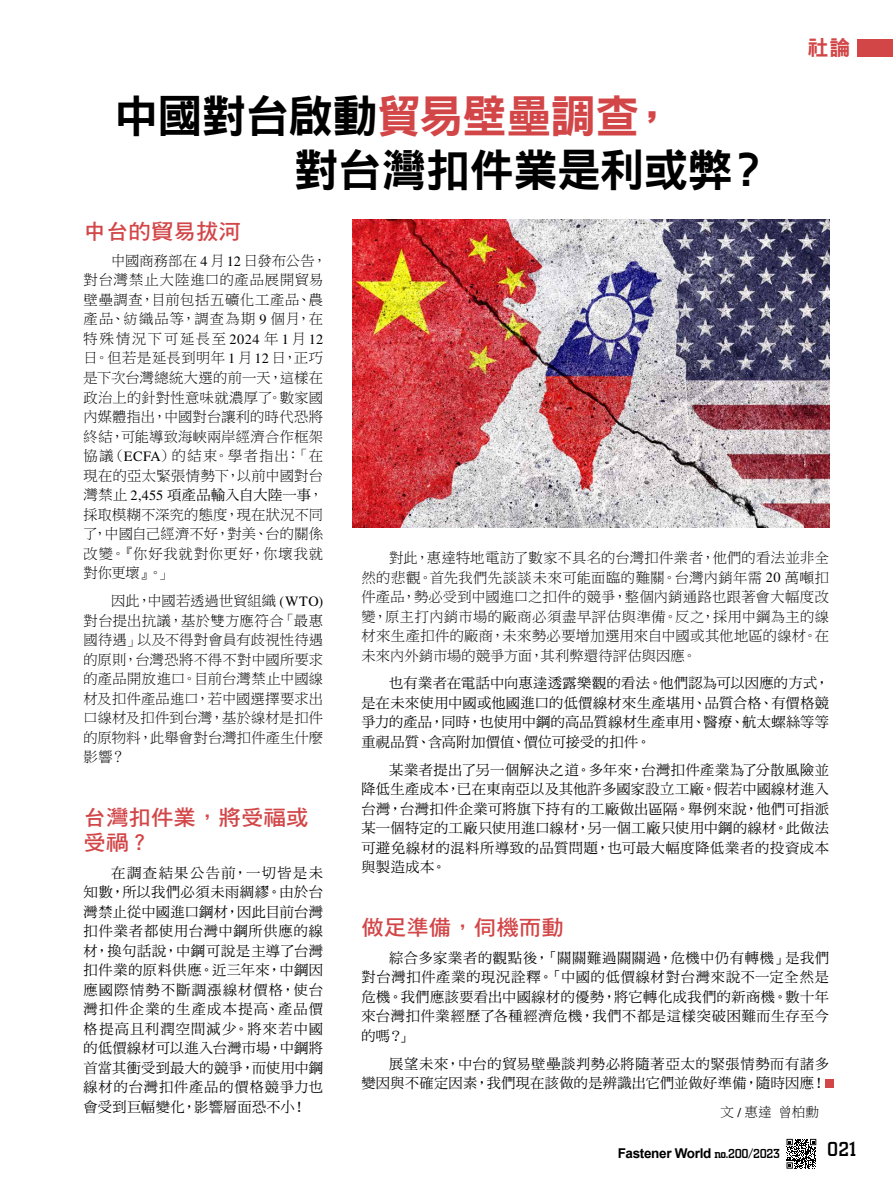
<style>
.page{position:relative;width:893px;height:1191px;background:#fff}
.page>*{position:absolute;margin:0;border:0;box-sizing:border-box;transform-origin:0 0}
.t1{font:45px/54px "DF Hei Std W9";letter-spacing:-.025em;color:#000}
.t2{font:21.3px/25.5px "DF Hei Std W7";color:#d24648;scale:1.05 1}
.t3{font:500 21px "City D";color:#000}
.t4{font:21px "DF Hei Std W9";color:#d24648}
.t5{font:14.25px/19.5px "DF Ming Std W5";letter-spacing:.03em;color:#000;text-align:justify}
.t6{font:14.25px/19.5px "P Ming Li U";letter-spacing:.02em;color:#000;text-align:justify}
.t7{font:700 13.5px "Arial";letter-spacing:-.025em;color:#000}
.t8{font:13.5px "P Ming Li U";color:#000}
.s1{color:#d24648}
.s2{font-family:"Times LT Std"}
.s3{font-family:"P Ming Li U"}
.s4{font-family:"City D";font-weight:500}
</style>
<div class="page">
<img style="left:353px;top:219px;width:476px;height:309px">
<div style="left:857px;top:40px;width:36px;height:17px;background:#d24648"></div>
<svg style="left:786px;top:1138px;width:30px;height:30px"></svg>
<div style="left:825px;top:1079px;width:8px;height:9px;background:#d24648"></div>
<h1 class="t1" style="left:294px;top:88px;width:479px;text-indent:-180px">中國對台啟動<span class="s1">貿易壁壘調查，<br></span>對台灣扣件業是利或弊？</h1>
<h3 class="t4" style="left:807px;top:36px;width:45px">社論</h3>
<h2 class="t2" style="left:84px;top:218px;width:151px">中台的貿易拔河</h2>
<p class="t6" style="left:84px;top:251px;width:245px;text-align:left;text-indent:28px">中國商務部在 <span class="s2">4</span> 月<span class="s2">12</span> 日發布公告，對台灣禁止大陸進口的產品展開貿易壁壘調查，目前包括五礦化工產品、農產品、紡織品等，調查為期 <span class="s2">9</span> 個月，在特殊情況下可延長至 <span class="s2">2024</span> 年 <span class="s2">1</span>月<span class="s2">12</span>日。但若是延長到明年 <span class="s2">1</span> 月<span class="s2">12</span> 日，正巧是下次台灣總統大選的前一天，這樣在政治上的針對性意味就濃厚了。數家國內媒體指出，中國對台讓利的時代恐將終結，可能導致海峽兩岸經濟合作框架協議（<span class="s2">ECFA</span>）的結束。學者指出：「在現在的亞太緊張情勢下，以前中國對台</p>
<p class="t5" style="left:84px;top:485px;width:241px"><span class="s3">灣禁止</span> <span class="s2">2,455</span> 項產品輸入自大陸一事<span class="s3">，</span></p>
<p class="t6" style="left:84px;top:504px;width:241px">採取模糊不深究的態度，現在狀況不同了，中國自己經濟不好，對美、台的關係改變。『你好我就對你更好，你壞我就對你更壞』。」</p>
<p class="t6" style="left:84px;top:591px;width:241px;text-indent:28px">因此，中國若透過世貿組織 <span class="s2">(WTO)</span>對台提出抗議，基於雙方應符合「最惠國待遇」以及不得對會員有歧視性待遇的原則，台灣恐將不得不對中國所要求的產品開放進口。目前台灣禁止中國線材及扣件產品進口，若中國選擇要求出口線材及扣件到台灣，基於線材是扣件的原物料，此舉會對台灣扣件產生什麼影響？</p>
<h2 class="t2" style="left:84px;top:804px;width:216px">台灣扣件業，將受福或受禍？</h2>
<p class="t5" style="left:84px;top:862px;width:241px;text-indent:28px">在調查結果公告前，一切皆是未知數，所以我們必須未雨綢繆。由於台灣禁止從中國進口鋼材，因此目前台灣扣件業者都使用台灣中鋼所供應的線材，換句話說，中鋼可說是主導了台灣扣件業的原料供應。近三年來，中鋼因應國際情勢不斷調漲線材價格，使台灣扣件企業的生產成本提高、產品價格提高且利潤空間減少。將來若中國的低價線材可以進入台灣市場，中鋼將首當其衝受到最大的競爭，而使用中鋼線材的台灣扣件產品的價格競爭力也會受到巨幅變化，影響層面恐不小！</p>
<p class="t6" style="left:361px;top:548px;width:469px;text-indent:28px">對此，惠達特地電訪了數家不具名的台灣扣件業者，他們的看法並非全然的悲觀。首先我們先談談未來可能面臨的難關。台灣內銷年需 <span class="s2">20</span> 萬噸扣件產品，勢必受到中國進口之扣件的競爭，整個內銷通路也跟著會大幅度改變，原主打內銷市場的廠商必須盡早評估與準備。反之，採用中鋼為主的線材來生產扣件的廠商，未來勢必要增加選用來自中國或其他地區的線材。在未來內外銷市場的競爭方面，其利弊還待評估與因應。</p>
<p class="t5" style="left:361px;top:673px;width:469px;text-indent:28px">也有業者在電話中向惠達透露樂觀的看法。他們認為可以因應的方式，是在未來使用中國或他國進口的低價線材來生產堪用、品質合格、有價格競爭力的產品，同時，也使用中鋼的高品質線材生產車用、醫療、航太螺絲等等重視品質、含高附加價值、價位可接受的扣件。</p>
<p class="t5" style="left:361px;top:760px;width:469px;text-indent:28px">某業者提出了另一個解決之道。多年來，台灣扣件產業為了分散風險並降低生產成本，已在東南亞以及其他許多國家設立工廠。假若中國線材進入台灣，台灣扣件企業可將旗下持有的工廠做出區隔。舉例來說，他們可指派某一個特定的工廠只使用進口線材，另一個工廠只使用中鋼的線材。此做法可避免線材的混料所導致的品質問題，也可最大幅度降低業者的投資成本與製造成本。</p>
<h2 class="t2" style="left:361px;top:914px;width:194px">做足準備，伺機而動</h2>
<p class="t5" style="left:361px;top:947px;width:469px;text-indent:28px">綜合多家業者的觀點後，「關關難過關關過，危機中仍有轉機」是我們對台灣扣件產業的現況詮釋。「中國的低價線材對台灣來說不一定全然是危機。我們應該要看出中國線材的優勢，將它轉化成我們的新商機。數十年來台灣扣件業經歷了各種經濟危機，我們不都是這樣突破困難而生存至今的嗎？」</p>
<p class="t5" style="left:361px;top:1053px;width:469px;text-align:right">展望未來，中台的貿易壁壘談判勢必將隨著亞太的緊張情勢而有諸多<br>變因與不確定因素，我們現在該做的是辨識出它們並做好準備，隨時因應！</p>
<p class="t8" style="left:721px;top:1105px;width:100px">文 <span class="s2">/</span> 惠達 曾柏勳</p>
<p class="t7" style="left:618px;top:1143px;width:164px">Fastener World <span class="s4">no.200/2023</span></p>
<h3 class="t3" style="left:827px;top:1138px;width:30px">021</h3>
</div>
